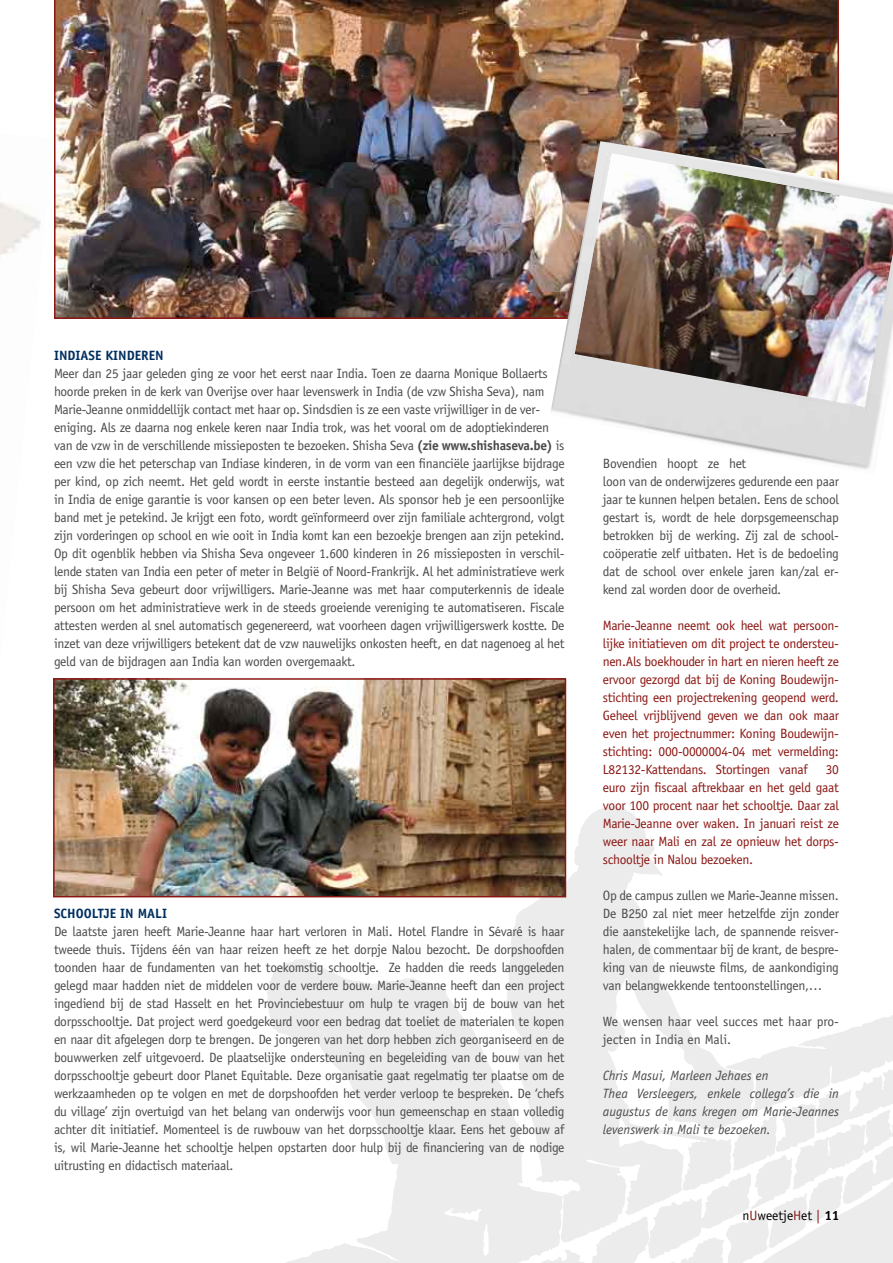
<style>
.page{position:relative;width:893px;height:1263px;background:#fff}
.page>*{position:absolute;margin:0;border:0;box-sizing:border-box;transform-origin:0 0}
.t1{font:13.5px/18px "Officina Sans";letter-spacing:-.02em;color:#4b4b4d}
.t2{font:13.5px/18px "Officina Sans";letter-spacing:-.02em;color:#8b1713;text-align:justify}
.t3{font:italic 13.5px/18px "Officina Sans";color:#4b4b4d}
.t4{font:13.5px/18px "Officina Sans";color:#4b4b4d}
.t5{font:700 13.5px "Officina Sans";color:#002f60}
.t6{font:13.5px "Officina Sans";color:#000}
.s1{font-weight:700}
.s2{color:#8b1713}
</style>
<div class="page">
<svg style="left:504px;top:806px;width:173px;height:205px;fill:#ececed"></svg>
<svg style="left:267px;top:958px;width:296px;height:305px;fill:#ececed"></svg>
<svg style="left:528px;top:1011px;width:365px;height:252px"></svg>
<img style="left:54px;top:0;width:785px;height:319px">
<img style="left:550px;top:141px;width:331px;height:329px">
<img style="left:575px;top:153px;width:318px;height:254px">
<img style="left:56px;top:681px;width:507px;height:213px">
<div style="left:53px;top:678px;width:513px;height:219px;border:2px solid #8b1713"></div>
<p class="t5" style="left:54px;top:347px;width:21px">INDIASE</p>
<p class="t5" style="left:105px;top:347px;width:29px">KINDERE</p>
<p class="t5" style="left:155px;top:347px;width:10px">N</p>
<p class="t1" style="left:54px;top:364px;width:512px">Meer dan 25 jaar geleden ging ze voor het eerst naar India. Toen ze daarna Monique Bollaerts hoorde preken in de kerk van Overijse over haar levenswerk in India (de vzw Shisha Seva), nam Marie-Jeanne onmiddellijk contact met haar op. Sindsdien is ze een vaste vrijwilliger in de ver&shy;eniging. Als ze daarna nog enkele keren naar India trok, was het vooral om de adoptiekinderen van de vzw in de verschillende missieposten te bezoeken. Shisha Seva <span class="s1">(ZIE WWW.SHISHASEVA.BE)</span> is een vzw die het peterschap van Indiase kinderen, in de vorm van een financiële jaarlijkse bijdrage per kind, op zich neemt. Het geld wordt in eerste instantie besteed aan degelijk onderwijs, wat in India de enige garantie is voor kansen op een beter leven. Als sponsor heb je een persoonlijke band met je petekind. Je krijgt een foto, wordt geïnformeerd over zijn familiale achtergrond, volgt zijn vorderingen op school en wie ooit in India komt kan een bezoekje brengen aan zijn petekind.<br>Op dit ogenblik hebben via Shisha Seva ongeveer 1.600 kinderen in 26 missieposten in verschil&shy;lende staten van India een peter of meter in België of Noord-Frankrijk. Al het administratieve werk bij Shisha Seva gebeurt door vrijwilligers. Marie-Jeanne was met haar computerkennis de ideale persoon om het administratieve werk in de steeds groeiende vereniging te automatiseren. Fiscale attesten werden al snel automatisch gegenereerd, wat voorheen dagen vrijwilligerswerk kostte. De inzet van deze vrijwilligers betekent dat de vzw nauwelijks onkosten heeft, en dat nagenoeg al het geld van de bijdragen aan India kan worden overgemaakt.</p>
<p class="t5" style="left:54px;top:905px;width:15px">SCHOOL</p>
<p class="t5" style="left:98px;top:905px;width:57px">TJE IN MALI</p>
<p class="t1" style="left:54px;top:922px;width:512px;text-align:justify">De laatste jaren heeft Marie-Jeanne haar hart verloren in Mali. Hotel Flandre in Sévaré is haar tweede thuis. Tijdens één van haar reizen heeft ze het dorpje Nalou bezocht. De dorpshoofden toonden haar de fundamenten van het toekomstig schooltje. Ze hadden die reeds langgeleden gelegd maar hadden niet de middelen voor de verdere bouw. Marie-Jeanne heeft dan een project ingediend bij de stad Hasselt en het Provinciebestuur om hulp te vragen bij de bouw van het dorpsschooltje. Dat project werd goedgekeurd voor een bedrag dat toeliet de materialen te kopen en naar dit afgelegen dorp te brengen. De jongeren van het dorp hebben zich georganiseerd en de bouwwerken zelf uitgevoerd. De plaatselijke ondersteuning en begeleiding van de bouw van het dorpsschooltje gebeurt door Planet Equitable. Deze organisatie gaat regelmatig ter plaatse om de werkzaamheden op te volgen en met de dorpshoofden het verder verloop te bespreken. De ‘chefs du village’ zijn overtuigd van het belang van onderwijs voor hun gemeenschap en staan volledig achter dit initiatief. Momenteel is de ruwbouw van het dorpsschooltje klaar. Eens het gebouw af is, wil Marie-Jeanne het schooltje helpen opstarten door hulp bij de financiering van de nodige uitrusting en didactisch materiaal.</p>
<p class="t1" style="left:603px;top:454px;width:238px">Bovendien hoopt ze het<br>loon van de onderwijzeres gedurende een paar jaar te kunnen helpen betalen. Eens de school gestart is, wordt de hele dorpsgemeenschap betrokken bij de werking. Zij zal de school&shy;coöperatie zelf uitbaten. Het is de bedoeling dat de school over enkele jaren kan/zal er&shy;kend zal worden door de overheid.</p>
<p class="t2" style="left:603px;top:616px;width:238px">Marie-Jeanne neemt ook heel wat persoon&shy;lijke initiatieven om dit project te ondersteu&shy;nen.Als boekhouder in hart en nieren heeft ze ervoor gezorgd dat bij de Koning Boudewijn&shy;stichting een projectrekening geopend werd.<br>Geheel vrijblijvend geven we dan ook maar even het projectnummer: Koning Boudewijn&shy;stichting: 000-0000004-04 met vermelding:<br>L82132-Kattendans. Stortingen vanaf</p>
<p class="t2" style="left:603px;top:760px;width:238px;text-indent:223px">30 euro zijn fiscaal aftrekbaar en het geld gaat voor 100 procent naar het schooltje. Daar zal Marie-Jeanne over waken. In januari reist ze weer naar Mali en zal ze opnieuw het dorps&shy;schooltje in Nalou bezoeken.</p>
<p class="t1" style="left:603px;top:886px;width:238px;text-align:justify">Op de campus zullen we Marie-Jeanne missen.<br>De B250 zal niet meer hetzelfde zijn zonder die aanstekelijke lach, de spannende reisver&shy;halen, de commentaar bij de krant, de bespre&shy;king van de nieuwste films, de aankondiging van belangwekkende tentoonstellingen,…</p>
<p class="t4" style="left:603px;top:1012px;width:238px">We wensen haar veel succes met haar pro&shy;jecten in India en Mali.</p>
<p class="t3" style="left:603px;top:1066px;width:238px">Chris Masui, Marleen Jehaes en<br>Thea Versleegers, enkele collega’s die in augustus de kans kregen om Marie-Jeannes levenswerk in Mali te bezoeken.</p>
<p class="t6" style="left:742px;top:1208px;width:98px">n<span class="s2">U</span>weetje<span class="s2">H</span>et <span class="s2">|</span> <span class="s1">11</span></p>
</div>
